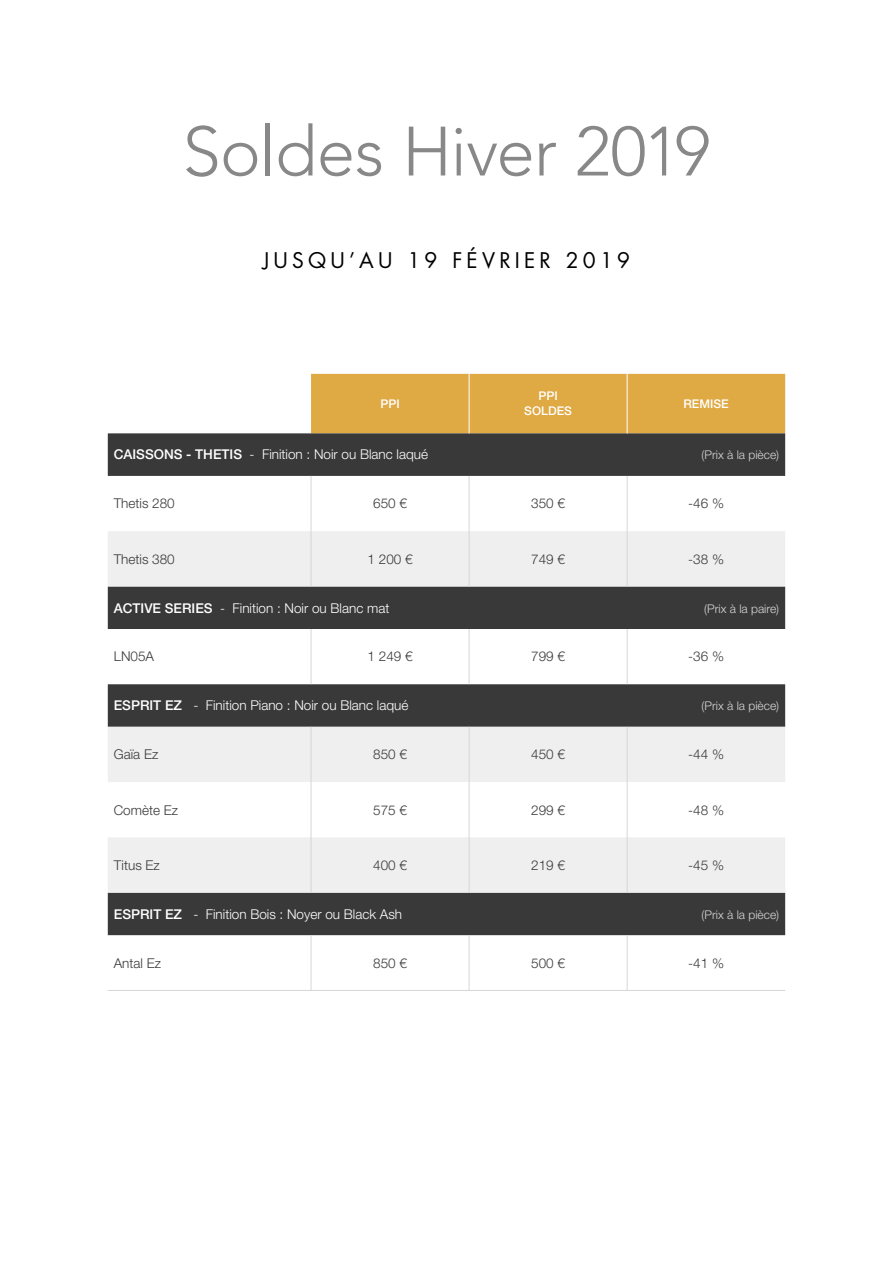
<style>
.page{position:relative;width:893px;height:1263px;background:#fff}
.page>*{position:absolute;margin:0;border:0;box-sizing:border-box;transform-origin:0 0}
.t1{font:300 69px "Avenir LT Std";letter-spacing:-.015em;color:#888}
.t2{font:21px "Futura Std";letter-spacing:.2em;color:#000}
.t3{font:300 13.5px "Helvetica Neue LT Std";color:#fff}
.t4{font:300 13.5px "Helvetica Neue LT Std";color:#393939}
.t5{font:300 12px "Helvetica Neue LT Std";color:#d6d6d6}
.t6{font:500 12px/15px "Helvetica Neue LT Std";color:#fff;text-align:center}
.s1{font-weight:500}
</style>
<div class="page">
<div style="left:311px;top:374px;width:474px;height:59px;background:#dfa943"></div>
<svg style="left:108px;top:433px;width:677px;height:502px;fill:#393939"></svg>
<svg style="left:108px;top:531px;width:677px;height:362px;fill:#efefef"></svg>
<hr style="left:469px;top:374px;width:1px;height:59px;background:#fff">
<hr style="left:469px;top:476px;width:1px;height:55px;background:#d6d6d6">
<hr style="left:627px;top:476px;width:1px;height:55px;background:#d6d6d6">
<hr style="left:627px;top:531px;width:1px;height:55px;background:#d6d6d6">
<hr style="left:627px;top:629px;width:1px;height:55px;background:#d6d6d6">
<hr style="left:627px;top:727px;width:1px;height:55px;background:#d6d6d6">
<hr style="left:627px;top:782px;width:1px;height:55px;background:#d6d6d6">
<hr style="left:627px;top:837px;width:1px;height:56px;background:#d6d6d6">
<hr style="left:627px;top:935px;width:1px;height:55px;background:#d6d6d6">
<hr style="left:469px;top:531px;width:1px;height:55px;background:#d6d6d6">
<hr style="left:469px;top:629px;width:1px;height:55px;background:#d6d6d6">
<hr style="left:469px;top:727px;width:1px;height:55px;background:#d6d6d6">
<hr style="left:469px;top:782px;width:1px;height:55px;background:#d6d6d6">
<hr style="left:469px;top:837px;width:1px;height:56px;background:#d6d6d6">
<hr style="left:469px;top:935px;width:1px;height:55px;background:#d6d6d6">
<hr style="left:627px;top:374px;width:1px;height:59px;background:#fff">
<hr style="left:108px;top:990px;width:203px;height:1px;background:#d6d6d6">
<hr style="left:311px;top:990px;width:158px;height:1px;background:#d6d6d6">
<hr style="left:469px;top:990px;width:158px;height:1px;background:#d6d6d6">
<hr style="left:627px;top:990px;width:158px;height:1px;background:#d6d6d6">
<hr style="left:311px;top:476px;width:1px;height:55px;background:#d6d6d6">
<hr style="left:311px;top:531px;width:1px;height:55px;background:#d6d6d6">
<hr style="left:311px;top:629px;width:1px;height:55px;background:#d6d6d6">
<hr style="left:311px;top:727px;width:1px;height:55px;background:#d6d6d6">
<hr style="left:311px;top:782px;width:1px;height:55px;background:#d6d6d6">
<hr style="left:311px;top:837px;width:1px;height:56px;background:#d6d6d6">
<hr style="left:311px;top:935px;width:1px;height:55px;background:#d6d6d6">
<h1 class="t1" style="left:182px;top:111px;width:529px">Soldes Hiver 2019</h1>
<h2 class="t2" style="left:263px;top:246px;width:369px">JUSQU’AU 19 FÉVRIER 2019</h2>
<p class="t6" style="left:380px;top:396px;width:21px">PPI</p>
<p class="t6" style="left:524px;top:388px;width:49px">PPI<br>SOLDES</p>
<p class="t6" style="left:683px;top:396px;width:47px">REMISE</p>
<p class="t3" style="left:114px;top:446px;width:316px"><span class="s1">CAISSONS - THETIS</span> - Finition : Noir ou Blanc laqué</p>
<p class="t5" style="left:702px;top:448px;width:79px">(Prix à la pièce)</p>
<p class="t4" style="left:114px;top:495px;width:63px">Thetis 280</p>
<p class="t4" style="left:373px;top:495px;width:35px">650 €</p>
<p class="t4" style="left:531px;top:495px;width:35px">350 €</p>
<p class="t4" style="left:688px;top:495px;width:37px">-46 %</p>
<p class="t4" style="left:114px;top:551px;width:63px">Thetis 380</p>
<p class="t4" style="left:368px;top:551px;width:47px">1 200 €</p>
<p class="t4" style="left:531px;top:551px;width:35px">749 €</p>
<p class="t4" style="left:688px;top:551px;width:37px">-38 %</p>
<p class="t3" style="left:114px;top:599px;width:277px"><span class="s1">ACTIVE SERIES</span> - Finition : Noir ou Blanc mat</p>
<p class="t5" style="left:704px;top:601px;width:76px">(Prix à la paire)</p>
<p class="t4" style="left:114px;top:648px;width:42px">LN05A</p>
<p class="t4" style="left:368px;top:648px;width:47px">1 249 €</p>
<p class="t4" style="left:531px;top:648px;width:35px">799 €</p>
<p class="t4" style="left:688px;top:648px;width:37px">-36 %</p>
<p class="t3" style="left:114px;top:697px;width:296px"><span class="s1">ESPRIT EZ</span> - Finition Piano : Noir ou Blanc laqué</p>
<p class="t5" style="left:702px;top:699px;width:79px">(Prix à la pièce)</p>
<p class="t4" style="left:114px;top:746px;width:46px">Gaïa Ez</p>
<p class="t4" style="left:373px;top:746px;width:35px">850 €</p>
<p class="t4" style="left:531px;top:746px;width:35px">450 €</p>
<p class="t4" style="left:688px;top:746px;width:37px">-44 %</p>
<p class="t4" style="left:114px;top:801px;width:66px">Comète Ez</p>
<p class="t4" style="left:373px;top:801px;width:35px">575 €</p>
<p class="t4" style="left:531px;top:801px;width:35px">299 €</p>
<p class="t4" style="left:688px;top:801px;width:37px">-48 %</p>
<p class="t4" style="left:114px;top:857px;width:48px">Titus Ez</p>
<p class="t4" style="left:373px;top:857px;width:35px">400 €</p>
<p class="t4" style="left:531px;top:857px;width:35px">219 €</p>
<p class="t4" style="left:688px;top:857px;width:37px">-45 %</p>
<p class="t3" style="left:114px;top:906px;width:290px"><span class="s1">ESPRIT EZ</span> - Finition Bois : Noyer ou Black Ash</p>
<p class="t5" style="left:702px;top:907px;width:79px">(Prix à la pièce)</p>
<p class="t4" style="left:114px;top:954px;width:49px">Antal Ez</p>
<p class="t4" style="left:373px;top:954px;width:35px">850 €</p>
<p class="t4" style="left:531px;top:954px;width:35px">500 €</p>
<p class="t4" style="left:688px;top:954px;width:37px">-41 %</p>
</div>
